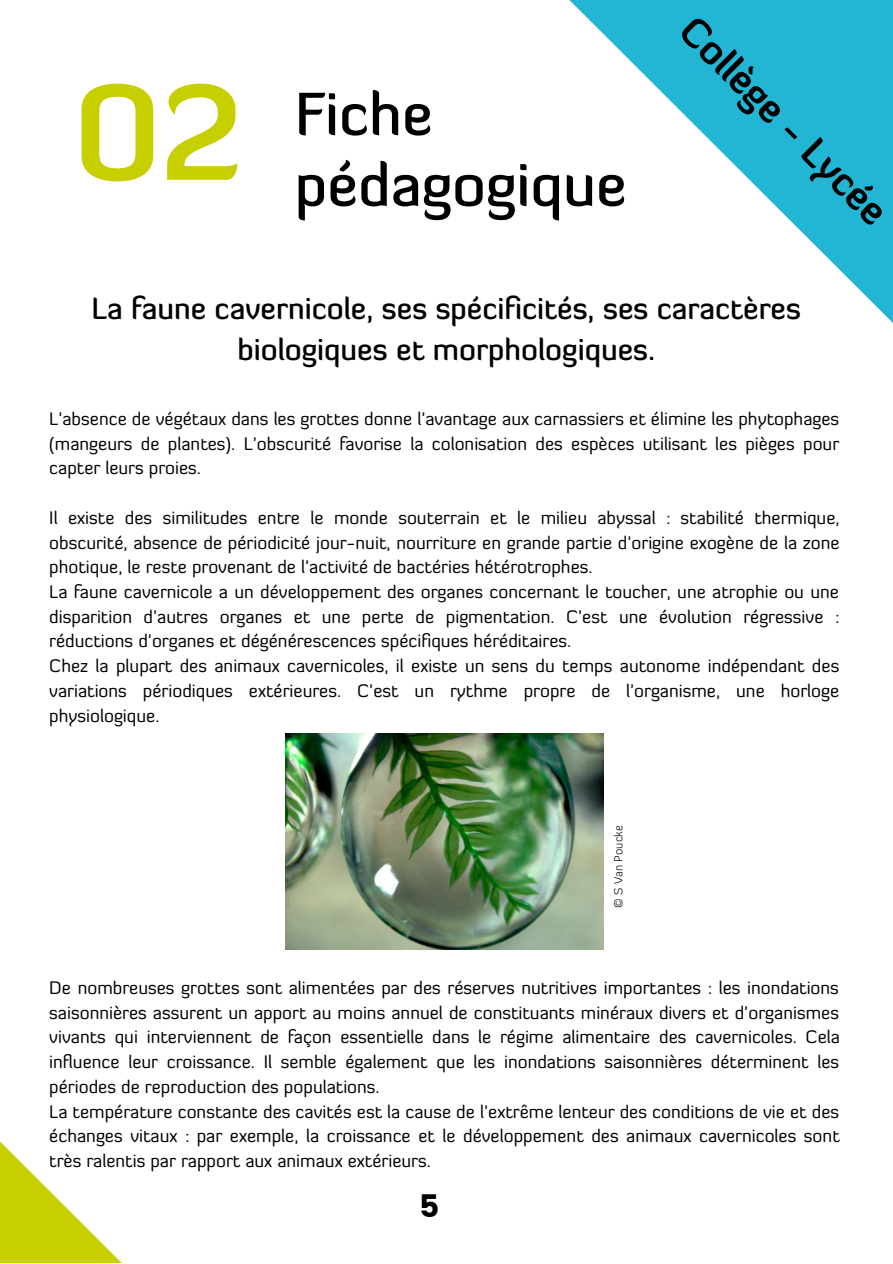
<style>
.page{position:relative;width:893px;height:1264px;background:#fff}
.page>*{position:absolute;margin:0;border:0;box-sizing:border-box;transform-origin:0 0}
.t1{font:700 132.3px "Diavlo";color:#c8cf00}
.t2{font:500 59.55px "Diavlo";color:#000}
.t3{font:700 39px "Diavlo";color:#000}
.t4{font:31.05px "Poppins";color:#000}
.t5{font:500 30px/41.5px "Diavlo";color:#000;text-align:center}
.t6{font:18px/24.8px "Diavlo";color:#000}
.t7{font:300 11.7px "Diavlo";color:#000}
</style>
<div class="page">
<svg style="left:569px;top:0;width:323px;height:322px"></svg>
<img style="left:285px;top:733px;width:318px;height:216px">
<h1 class="t1" style="left:74px;top:81px;width:171px">02</h1>
<h2 class="t2" style="left:295px;top:90px;width:140px">Fiche</h2>
<h2 class="t2" style="left:295px;top:161px;width:333px">pédagogique</h2>
<h3 class="t3" style="left:697px;top:13px;width:276px;rotate:45deg">Collège - Lycée</h3>
<h3 class="t5" style="left:92px;top:290px;width:711px">La faune cavernicole, ses spécificités, ses caractères biologiques et morphologiques.</h3>
<p class="t6" style="left:49px;top:408px;width:791px;text-align:justify">L’absence de végétaux dans les grottes donne l’avantage aux carnassiers et élimine les phytophages (mangeurs de plantes). L’obscurité favorise la colonisation des espèces utilisant les pièges pour capter leurs proies.</p>
<p class="t6" style="left:49px;top:507px;width:791px">Il existe des similitudes entre le monde souterrain et le milieu abyssal : stabilité thermique, obscurité, absence de périodicité jour-nuit, nourriture en grande partie d’origine exogène de la zone photique, le reste provenant de l’activité de bactéries hétérotrophes.<br>La faune cavernicole a un développement des organes concernant le toucher, une atrophie ou une disparition d’autres organes et une perte de pigmentation. C’est une évolution régressive : réductions d’organes et dégénérescences spécifiques héréditaires.<br>Chez la plupart des animaux cavernicoles, il existe un sens du temps autonome indépendant des variations périodiques extérieures. C’est un rythme propre de l’organisme, une horloge physiologique.</p>
<p class="t7" style="left:613px;top:907px;width:84px;rotate:-90deg">© S Van Poucke</p>
<p class="t6" style="left:49px;top:977px;width:792px">De nombreuses grottes sont alimentées par des réserves nutritives importantes : les inondations saisonnières assurent un apport au moins annuel de constituants minéraux divers et d’organismes vivants qui interviennent de façon essentielle dans le régime alimentaire des cavernicoles. Cela influence leur croissance. Il semble également que les inondations saisonnières déterminent les périodes de reproduction des populations.<br>La température constante des cavités est la cause de l’extrême lenteur des conditions de vie et des échanges vitaux : par exemple, la croissance et le développement des animaux cavernicoles sont très ralentis par rapport aux animaux extérieurs.</p>
<h3 class="t4" style="left:419px;top:1187px;width:22px">5</h3>
</div>
